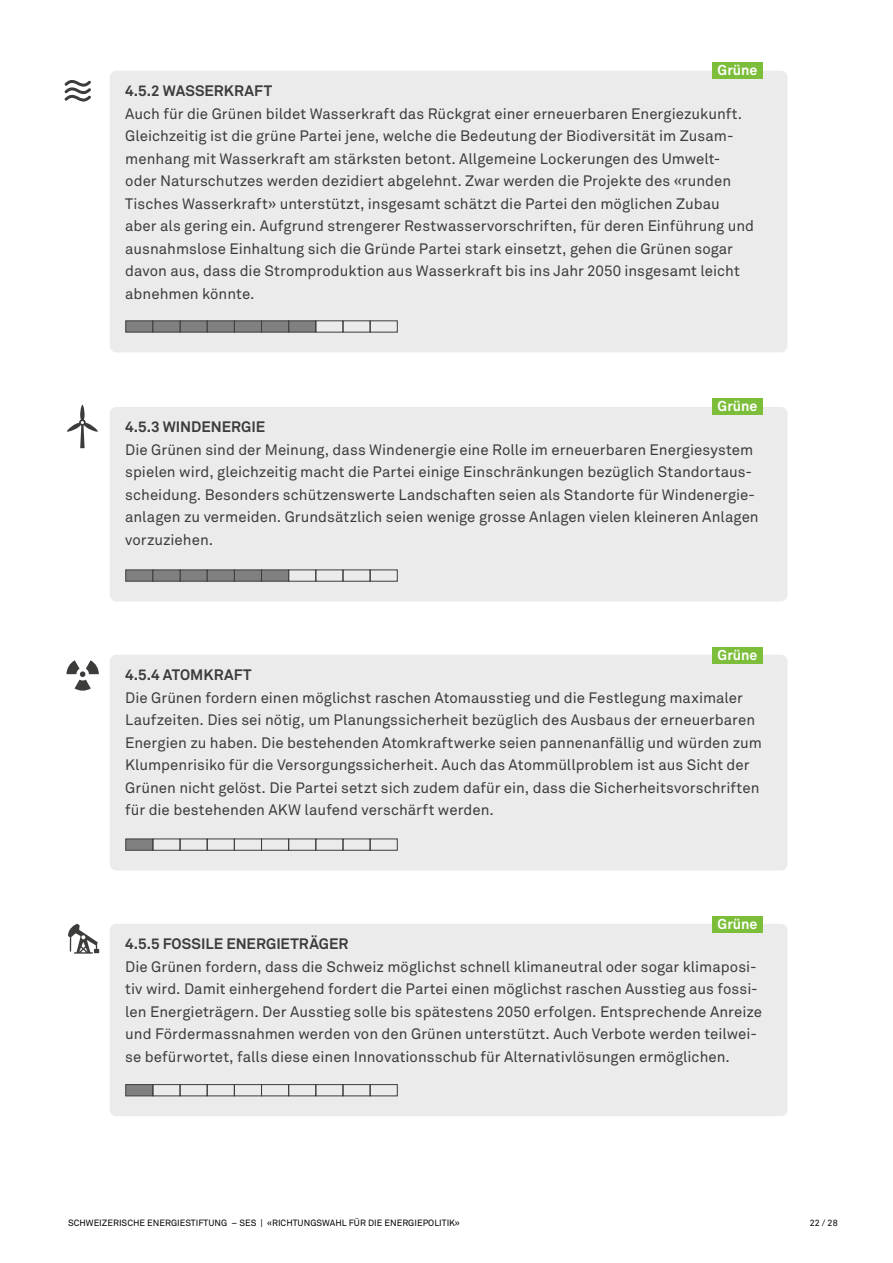
<style>
.page{position:relative;width:893px;height:1263px;background:#fff}
.page>*{position:absolute;margin:0;border:0;box-sizing:border-box;transform-origin:0 0}
.t1{font:15px/22.5px "Akkurat Std";letter-spacing:.005em;color:#3c3c3b}
.t2{font:700 15px "Akkurat Std";color:#3c3c3b}
.t3{font:700 14.25px "Akkurat Std";color:#fff}
.t4{font:9px "Akkurat Std";color:#000}
</style>
<div class="page">
<div style="left:110px;top:71px;width:677px;height:281px;background:#ebebeb;border-radius:7px"></div>
<div style="left:125px;top:320px;width:28px;height:12px;background:#818080;border:1px solid #3c3c3b"></div>
<div style="left:180px;top:320px;width:27px;height:12px;background:#818080;border:1px solid #3c3c3b"></div>
<div style="left:234px;top:320px;width:28px;height:12px;background:#818080;border:1px solid #3c3c3b"></div>
<div style="left:288px;top:320px;width:28px;height:12px;background:#818080;border:1px solid #3c3c3b"></div>
<div style="left:343px;top:320px;width:27px;height:12px;border:1px solid #3c3c3b"></div>
<div style="left:153px;top:320px;width:27px;height:12px;background:#818080;border:1px solid #3c3c3b"></div>
<div style="left:207px;top:320px;width:28px;height:12px;background:#818080;border:1px solid #3c3c3b"></div>
<div style="left:261px;top:320px;width:28px;height:12px;background:#818080;border:1px solid #3c3c3b"></div>
<div style="left:315px;top:320px;width:28px;height:12px;border:1px solid #3c3c3b"></div>
<div style="left:370px;top:320px;width:28px;height:12px;border:1px solid #3c3c3b"></div>
<svg style="left:64px;top:80px;width:27px;height:22px"></svg>
<div style="left:712px;top:63px;width:51px;height:16px;background:#7cbe3a"></div>
<div style="left:110px;top:655px;width:677px;height:215px;background:#ebebeb;border-radius:7px"></div>
<div style="left:125px;top:839px;width:28px;height:11px;background:#818080;border:1px solid #3c3c3b"></div>
<div style="left:207px;top:839px;width:28px;height:11px;border:1px solid #3c3c3b"></div>
<div style="left:261px;top:839px;width:28px;height:11px;border:1px solid #3c3c3b"></div>
<div style="left:315px;top:839px;width:28px;height:11px;border:1px solid #3c3c3b"></div>
<div style="left:370px;top:839px;width:28px;height:11px;border:1px solid #3c3c3b"></div>
<svg style="left:66px;top:660px;width:33px;height:31px"></svg>
<div style="left:712px;top:647px;width:51px;height:16px;background:#7cbe3a"></div>
<div style="left:110px;top:407px;width:677px;height:194px;background:#ebebeb;border-radius:7px"></div>
<div style="left:125px;top:570px;width:28px;height:11px;background:#818080;border:1px solid #3c3c3b"></div>
<div style="left:180px;top:570px;width:27px;height:11px;background:#818080;border:1px solid #3c3c3b"></div>
<div style="left:234px;top:570px;width:28px;height:11px;background:#818080;border:1px solid #3c3c3b"></div>
<div style="left:153px;top:570px;width:27px;height:11px;background:#818080;border:1px solid #3c3c3b"></div>
<div style="left:207px;top:570px;width:28px;height:11px;background:#818080;border:1px solid #3c3c3b"></div>
<div style="left:261px;top:570px;width:28px;height:11px;background:#818080;border:1px solid #3c3c3b"></div>
<div style="left:315px;top:570px;width:28px;height:11px;border:1px solid #3c3c3b"></div>
<div style="left:370px;top:570px;width:28px;height:11px;border:1px solid #3c3c3b"></div>
<svg style="left:67px;top:405px;width:31px;height:43px"></svg>
<div style="left:712px;top:398px;width:51px;height:16px;background:#7cbe3a"></div>
<div style="left:110px;top:924px;width:677px;height:192px;background:#ebebeb;border-radius:7px"></div>
<div style="left:125px;top:1084px;width:28px;height:12px;background:#818080;border:1px solid #3c3c3b"></div>
<div style="left:180px;top:1084px;width:27px;height:12px;border:1px solid #3c3c3b"></div>
<div style="left:234px;top:1084px;width:28px;height:12px;border:1px solid #3c3c3b"></div>
<div style="left:288px;top:1084px;width:28px;height:12px;border:1px solid #3c3c3b"></div>
<div style="left:343px;top:1084px;width:27px;height:12px;border:1px solid #3c3c3b"></div>
<div style="left:153px;top:1084px;width:27px;height:12px;border:1px solid #3c3c3b"></div>
<div style="left:207px;top:1084px;width:28px;height:12px;border:1px solid #3c3c3b"></div>
<div style="left:261px;top:1084px;width:28px;height:12px;border:1px solid #3c3c3b"></div>
<div style="left:315px;top:1084px;width:28px;height:12px;border:1px solid #3c3c3b"></div>
<div style="left:370px;top:1084px;width:28px;height:12px;border:1px solid #3c3c3b"></div>
<div style="left:712px;top:916px;width:51px;height:16px;background:#7cbe3a"></div>
<svg style="left:68px;top:924px;width:31px;height:30px"></svg>
<p class="t3" style="left:718px;top:62px;width:41px">Grüne</p>
<p class="t2" style="left:125px;top:81px;width:148px">4.5.2 WASSERKRAFT</p>
<p class="t1" style="left:125px;top:102px;width:630px">Auch für die Grünen bildet Wasserkraft das Rückgrat einer erneuerbaren Energiezukunft.<br>Gleichzeitig ist die grüne Partei jene, welche die Bedeutung der Biodiversität im Zusam&shy;menhang mit Wasserkraft am stärksten betont. Allgemeine Lockerungen des Umwelt&shy;oder Naturschutzes werden dezidiert abgelehnt. Zwar werden die Projekte des «runden Tisches Wasserkraft» unterstützt, insgesamt schätzt die Partei den möglichen Zubau aber als gering ein. Aufgrund strengerer Restwasservorschriften, für deren Einführung und ausnahmslose Einhaltung sich die Gründe Partei stark einsetzt, gehen die Grünen sogar davon aus, dass die Stromproduktion aus Wasserkraft bis ins Jahr 2050 insgesamt leicht abnehmen könnte.</p>
<p class="t3" style="left:718px;top:397px;width:41px">Grüne</p>
<p class="t2" style="left:125px;top:418px;width:141px">4.5.3 WINDENERGIE</p>
<p class="t1" style="left:125px;top:439px;width:635px">Die Grünen sind der Meinung, dass Windenergie eine Rolle im erneuerbaren Energiesystem spielen wird, gleichzeitig macht die Partei einige Einschränkungen bezüglich Standortaus&shy;scheidung. Besonders schützenswerte Landschaften seien als Standorte für Windenergie&shy;anlagen zu vermeiden. Grundsätzlich seien wenige grosse Anlagen vielen kleineren Anlagen vorzuziehen.</p>
<p class="t3" style="left:718px;top:646px;width:41px">Grüne</p>
<p class="t2" style="left:125px;top:665px;width:128px">4.5.4 ATOMKRAFT</p>
<p class="t1" style="left:125px;top:686px;width:638px">Die Grünen fordern einen möglichst raschen Atomausstieg und die Festlegung maximaler Laufzeiten. Dies sei nötig, um Planungssicherheit bezüglich des Ausbaus der erneuerbaren Energien zu haben. Die bestehenden Atomkraftwerke seien pannenanfällig und würden zum Klumpenrisiko für die Versorgungssicherheit. Auch das Atommüllproblem ist aus Sicht der Grünen nicht gelöst. Die Partei setzt sich zudem dafür ein, dass die Sicherheitsvorschriften für die bestehenden AKW laufend verschärft werden.</p>
<p class="t3" style="left:718px;top:915px;width:41px">Grüne</p>
<p class="t2" style="left:125px;top:934px;width:225px">4.5.5 FOSSILE ENERGIETRÄGER</p>
<p class="t1" style="left:125px;top:955px;width:638px">Die Grünen fordern, dass die Schweiz möglichst schnell klimaneutral oder sogar klimaposi&shy;tiv wird. Damit einhergehend fordert die Partei einen möglichst raschen Ausstieg aus fossi&shy;len Energieträgern. Der Ausstieg solle bis spätestens 2050 erfolgen. Entsprechende Anreize und Fördermassnahmen werden von den Grünen unterstützt. Auch Verbote werden teilwei&shy;se befürwortet, falls diese einen Innovationsschub für Alternativlösungen ermöglichen.</p>
<p class="t4" style="left:68px;top:1217px;width:393px">SCHWEIZERISCHE ENERGIESTIFTUNG – SES | «RICHTUNGSWAHL FÜR DIE ENERGIEPOLITIK»</p>
<p class="t4" style="left:810px;top:1217px;width:29px">22 / 28</p>
</div>
